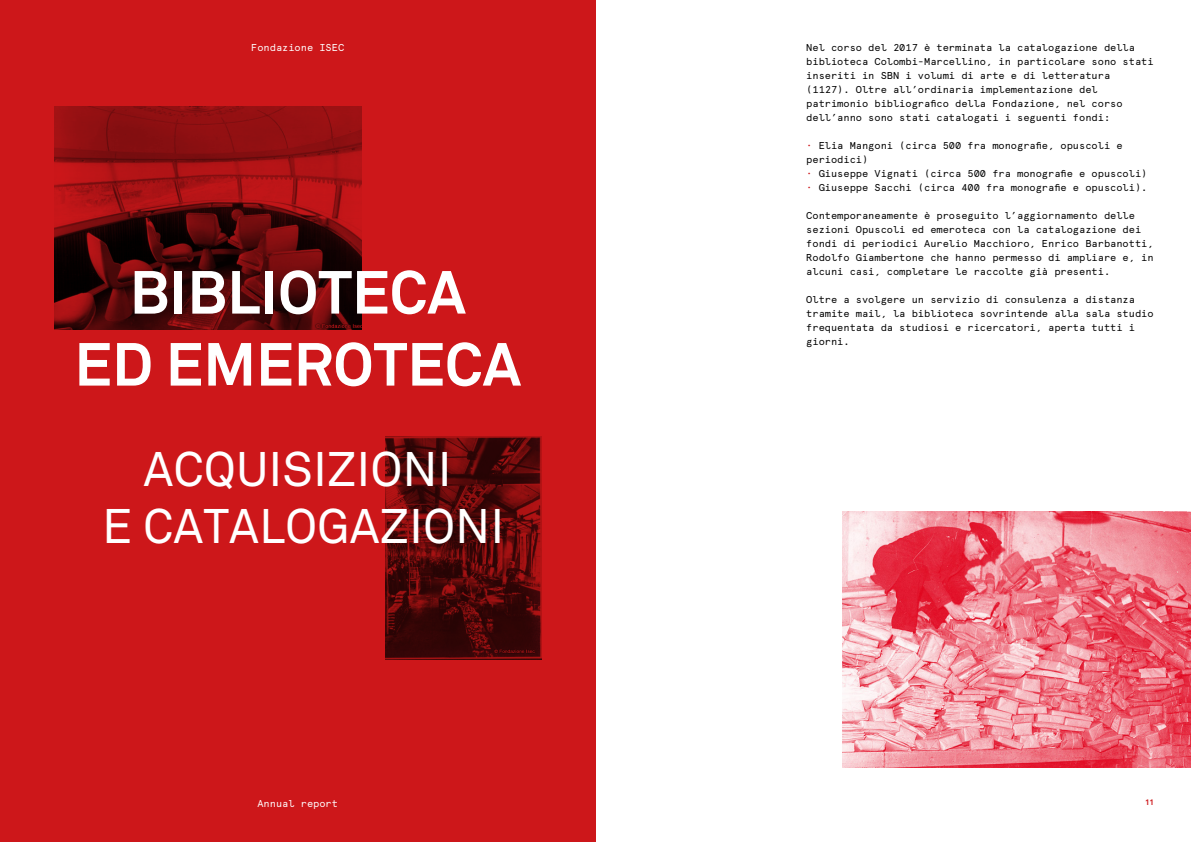
<style>
.page{position:relative;width:1191px;height:842px;background:#fff}
.page>*{position:absolute;margin:0;border:0;box-sizing:border-box;transform-origin:0 0}
.t1{font:700 60px "Akkurat";color:#fff}
.t2{font:48px/57.6px "Akkurat";color:#fff;text-align:center}
.t3{font:10px/14px "Apercu Mono";color:#000}
.t4{font:10px "Apercu Mono";color:#fff}
.t5{font:700 8px "Akkurat";color:#cd171a}
.s1{color:#cd171a}
</style>
<div class="page">
<img style="left:842px;top:512px;width:349px;height:255px">
<svg style="left:0;top:0;width:595px;height:842px;background:#b71417"></svg>
<div style="left:510px;top:795px;width:73px;height:30px;background:#cd171a"></div>
<p class="t4" style="left:251px;top:41px;width:95px">Fondazione ISEC</p>
<p class="t1" style="left:130px;top:255px;width:338px">BIBLIOTECA</p>
<p class="t1" style="left:74px;top:327px;width:448px">ED EMEROTECA</p>
<p class="t2" style="left:102px;top:441px;width:404px">ACQUISIZIONI<br>E CATALOGAZIONI</p>
<p class="t4" style="left:257px;top:797px;width:82px">Annual report</p>
<p class="t3" style="left:806px;top:40px;width:349px">Nel corso del 2017 è terminata la catalogazione della biblioteca Colombi-Marcellino, in particolare sono stati</p>
<p class="t3" style="left:806px;top:68px;width:318px">inseriti in SBN i volumi di arte e di letteratura (1127). Oltre all’ordinaria implementazione del patrimonio bibliografico della Fondazione, nel corso dell’anno sono stati catalogati i seguenti fondi:</p>
<p class="t3" style="left:806px;top:138px;width:318px"><span class="s1">·</span> Elia Mangoni (circa 500 fra monografie, opuscoli e periodici)</p>
<p class="t3" style="left:806px;top:166px;width:343px"><span class="s1">·</span> Giuseppe Vignati (circa 500 fra monografie e opuscoli)</p>
<p class="t3" style="left:806px;top:180px;width:343px"><span class="s1">·</span> Giuseppe Sacchi (circa 400 fra monografie e opuscoli).</p>
<p class="t3" style="left:806px;top:208px;width:349px">Contemporaneamente è proseguito l’aggiornamento delle sezioni Opuscoli ed emeroteca con la catalogazione dei fondi di periodici Aurelio Macchioro, Enrico Barbanotti, Rodolfo Giambertone che hanno permesso di ampliare e, in alcuni casi, completare le raccolte già presenti.</p>
<p class="t3" style="left:806px;top:292px;width:349px">Oltre a svolgere un servizio di consulenza a distanza tramite mail, la biblioteca sovrintende alla sala studio</p>
<p class="t3" style="left:806px;top:320px;width:330px">frequentata da studiosi e ricercatori, aperta tutti i giorni.</p>
<p class="t5" style="left:1145px;top:797px;width:11px">11</p>
</div>
